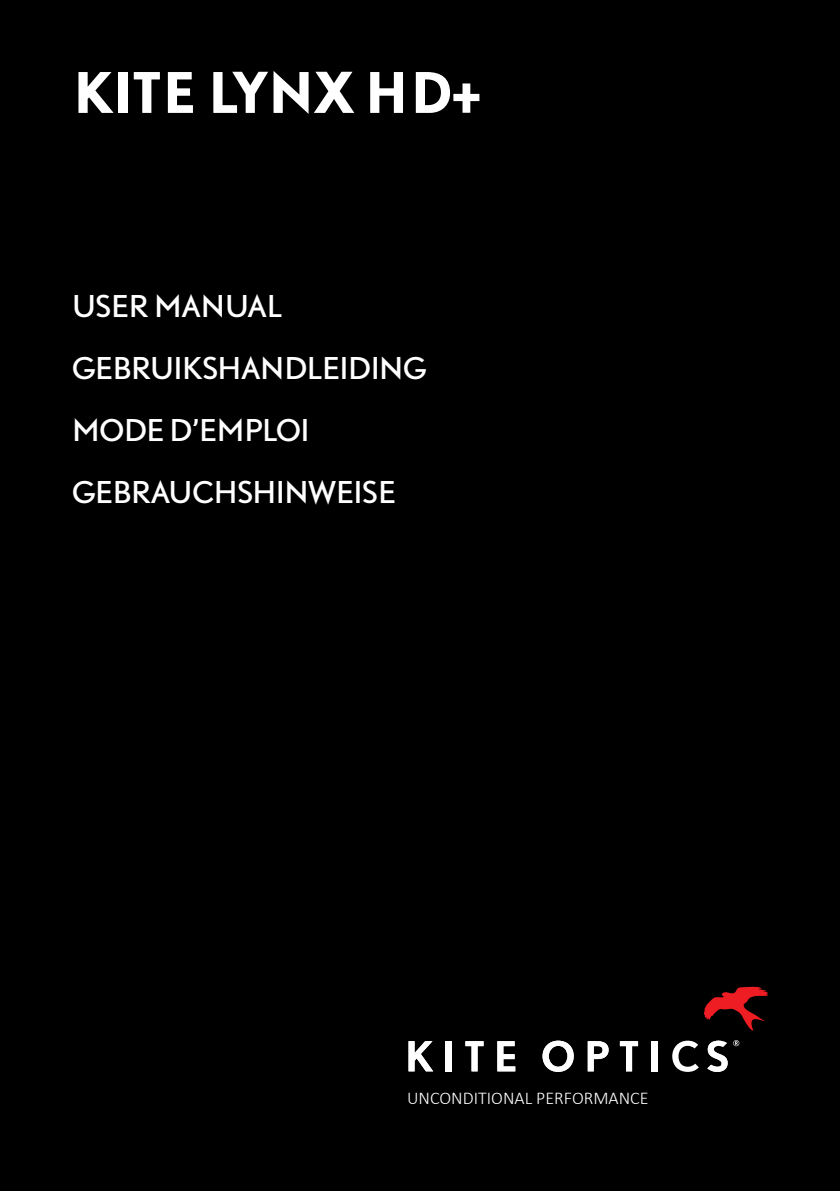
<style>
.page{position:relative;width:840px;height:1191px;background:#fff}
.page>*{position:absolute;margin:0;border:0;box-sizing:border-box;transform-origin:0 0}
.t1{font:700 52px "DTL Nobel T";color:#fff}
.t2{font:28px "DTL Nobel T";letter-spacing:-.01em;color:#fff}
.t3{font:300 18px "Calibri";color:#fff}
</style>
<div class="page">
<div style="left:0;top:0;width:839px;height:1191px;background:#000001"></div>
<svg style="left:703px;top:986px;width:64px;height:44px"></svg>
<svg style="left:542px;top:1040px;width:31px;height:31px"></svg>
<svg style="left:587px;top:1041px;width:21px;height:30px"></svg>
<svg style="left:619px;top:1041px;width:18px;height:30px"></svg>
<div style="left:651px;top:1041px;width:6px;height:30px;background:#fff"></div>
<svg style="left:672px;top:1040px;width:26px;height:31px"></svg>
<svg style="left:707px;top:1040px;width:32px;height:31px"></svg>
<div style="left:445px;top:1040px;width:6px;height:31px;background:#fff"></div>
<svg style="left:465px;top:1041px;width:18px;height:30px"></svg>
<svg style="left:497px;top:1041px;width:18px;height:30px"></svg>
<svg style="left:408px;top:1041px;width:25px;height:30px"></svg>
<p class="t1" style="left:72px;top:57px;width:410px">KITE LYNX HD+</p>
<p class="t2" style="left:72px;top:287px;width:211px">USER MANUAL</p>
<p class="t2" style="left:72px;top:349px;width:356px">GEBRUIKSHANDLEIDING</p>
<p class="t2" style="left:72px;top:411px;width:239px">MODE D’EMPLOI</p>
<p class="t2" style="left:72px;top:473px;width:325px">GEBRAUCHSHINWEISE</p>
<p class="t3" style="left:407px;top:1087px;width:243px">UNCONDITIONAL PERFORMANCE</p>
</div>
